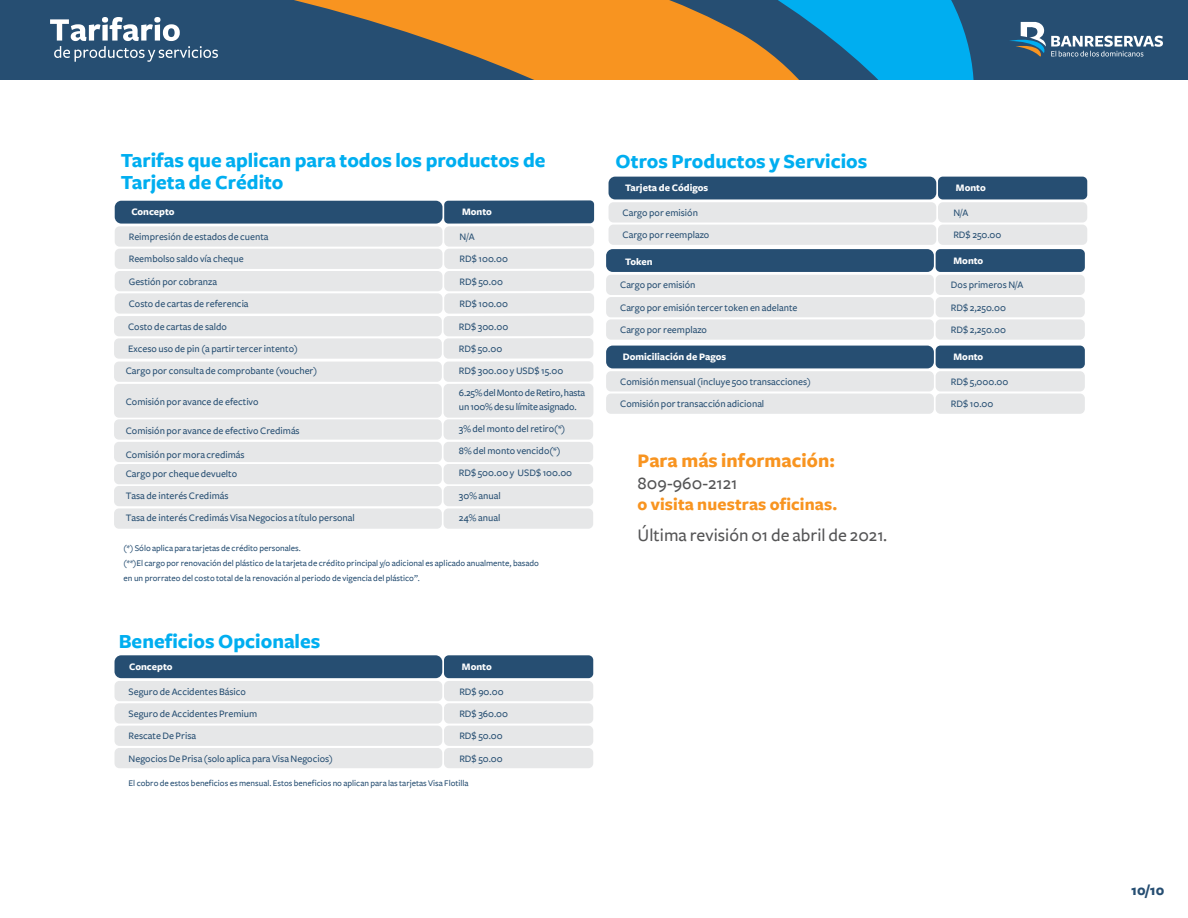
<style>
.page{position:relative;width:1188px;height:918px;background:#fff}
.page>*{position:absolute;margin:0;border:0;box-sizing:border-box;transform-origin:0 0}
.t1{font:700 20.7px/21.9px "Freight Sans";color:#00aef0}
.t2{font:700 19.95px "Freight Sans";color:#f89420}
.t3{font:500 18.3px "Freight Sans";color:#545455}
.t4{font:700 17.7px "Freight Sans";letter-spacing:.005em;color:#f89420}
.t5{font:700 15px "Freight Sans";color:#264e72}
.t6{font:500 10.2px/22.4px "Freight Sans";color:#264e72}
.t7{font:700 10.2px "Freight Sans";color:#fff}
.t8{font:500 10.2px/22.4px "Freight Sans";letter-spacing:-.02em;color:#264e72}
.t9{font:500 9px/15px "Freight Sans";color:#264e72}
</style>
<div class="page">
<div style="left:0;top:0;width:1188px;height:79px;background:#264e72"></div>
<svg style="left:879px;top:0;width:95px;height:79px;background:#03a5e4"></svg>
<svg style="left:294px;top:0;width:585px;height:79px;fill:#f89420"></svg>
<svg style="left:50px;top:17px;width:168px;height:45px"></svg>
<svg style="left:1010px;top:22px;width:153px;height:35px"></svg>
<div style="left:115px;top:201px;width:328px;height:23px;background:#264e72;border-radius:7px"></div>
<div style="left:115px;top:226px;width:328px;height:21px;background:#e6e7e8;border-radius:5px"></div>
<div style="left:115px;top:249px;width:328px;height:20px;background:#e6e7e8;border-radius:5px"></div>
<div style="left:115px;top:271px;width:328px;height:20px;background:#e6e7e8;border-radius:5px"></div>
<div style="left:115px;top:293px;width:328px;height:21px;background:#e6e7e8;border-radius:5px"></div>
<div style="left:444px;top:226px;width:150px;height:21px;background:#e6e7e8;border-radius:5px"></div>
<div style="left:444px;top:248px;width:150px;height:21px;background:#e6e7e8;border-radius:5px"></div>
<div style="left:444px;top:271px;width:150px;height:20px;background:#e6e7e8;border-radius:5px"></div>
<div style="left:444px;top:293px;width:150px;height:21px;background:#e6e7e8;border-radius:5px"></div>
<div style="left:444px;top:200px;width:150px;height:24px;background:#264e72;border-radius:4px"></div>
<div style="left:114px;top:419px;width:328px;height:21px;background:#e6e7e8;border-radius:5px"></div>
<div style="left:444px;top:419px;width:149px;height:21px;background:#e6e7e8;border-radius:5px"></div>
<div style="left:114px;top:442px;width:328px;height:20px;background:#e6e7e8;border-radius:5px"></div>
<div style="left:444px;top:442px;width:149px;height:20px;background:#e6e7e8;border-radius:5px"></div>
<div style="left:114px;top:464px;width:328px;height:20px;background:#e6e7e8;border-radius:5px"></div>
<div style="left:444px;top:464px;width:149px;height:20px;background:#e6e7e8;border-radius:5px"></div>
<div style="left:114px;top:486px;width:328px;height:20px;background:#e6e7e8;border-radius:5px"></div>
<div style="left:444px;top:486px;width:149px;height:20px;background:#e6e7e8;border-radius:5px"></div>
<div style="left:114px;top:508px;width:328px;height:21px;background:#e6e7e8;border-radius:5px"></div>
<div style="left:444px;top:508px;width:149px;height:21px;background:#e6e7e8;border-radius:5px"></div>
<div style="left:114px;top:362px;width:328px;height:20px;background:#e6e7e8;border-radius:5px"></div>
<div style="left:114px;top:384px;width:328px;height:34px;background:#e6e7e8;border-radius:5px"></div>
<div style="left:444px;top:361px;width:149px;height:21px;background:#e6e7e8;border-radius:5px"></div>
<div style="left:444px;top:384px;width:149px;height:34px;background:#e6e7e8;border-radius:5px"></div>
<div style="left:114px;top:316px;width:328px;height:20px;background:#e6e7e8;border-radius:5px"></div>
<div style="left:114px;top:338px;width:328px;height:21px;background:#e6e7e8;border-radius:5px"></div>
<div style="left:444px;top:316px;width:149px;height:20px;background:#e6e7e8;border-radius:5px"></div>
<div style="left:444px;top:338px;width:149px;height:21px;background:#e6e7e8;border-radius:5px"></div>
<div style="left:115px;top:655px;width:327px;height:23px;background:#264e72;border-radius:7px"></div>
<div style="left:115px;top:681px;width:327px;height:20px;background:#e6e7e8;border-radius:5px"></div>
<div style="left:115px;top:703px;width:327px;height:21px;background:#e6e7e8;border-radius:5px"></div>
<div style="left:115px;top:726px;width:327px;height:20px;background:#e6e7e8;border-radius:5px"></div>
<div style="left:444px;top:681px;width:149px;height:20px;background:#e6e7e8;border-radius:5px"></div>
<div style="left:444px;top:703px;width:149px;height:21px;background:#e6e7e8;border-radius:5px"></div>
<div style="left:444px;top:726px;width:149px;height:20px;background:#e6e7e8;border-radius:5px"></div>
<div style="left:115px;top:748px;width:327px;height:20px;background:#e6e7e8;border-radius:5px"></div>
<div style="left:444px;top:748px;width:149px;height:20px;background:#e6e7e8;border-radius:5px"></div>
<div style="left:444px;top:655px;width:149px;height:23px;background:#264e72;border-radius:5px"></div>
<div style="left:609px;top:177px;width:327px;height:22px;background:#264e72;border-radius:7px"></div>
<div style="left:609px;top:202px;width:327px;height:21px;background:#e6e7e8;border-radius:5px"></div>
<div style="left:609px;top:225px;width:327px;height:20px;background:#e6e7e8;border-radius:5px"></div>
<div style="left:938px;top:202px;width:149px;height:21px;background:#e6e7e8;border-radius:5px"></div>
<div style="left:938px;top:225px;width:149px;height:20px;background:#e6e7e8;border-radius:5px"></div>
<div style="left:938px;top:177px;width:149px;height:22px;background:#264e72;border-radius:5px"></div>
<div style="left:606px;top:346px;width:328px;height:22px;background:#264e72;border-radius:7px"></div>
<div style="left:606px;top:371px;width:328px;height:20px;background:#e6e7e8;border-radius:5px"></div>
<div style="left:606px;top:394px;width:328px;height:20px;background:#e6e7e8;border-radius:5px"></div>
<div style="left:936px;top:371px;width:149px;height:20px;background:#e6e7e8;border-radius:5px"></div>
<div style="left:936px;top:394px;width:149px;height:20px;background:#e6e7e8;border-radius:5px"></div>
<div style="left:936px;top:346px;width:149px;height:22px;background:#264e72;border-radius:5px"></div>
<div style="left:606px;top:249px;width:328px;height:23px;background:#264e72;border-radius:7px"></div>
<div style="left:606px;top:275px;width:328px;height:20px;background:#e6e7e8;border-radius:5px"></div>
<div style="left:606px;top:297px;width:328px;height:20px;background:#e6e7e8;border-radius:5px"></div>
<div style="left:606px;top:319px;width:328px;height:21px;background:#e6e7e8;border-radius:5px"></div>
<div style="left:936px;top:275px;width:149px;height:20px;background:#e6e7e8;border-radius:5px"></div>
<div style="left:936px;top:297px;width:149px;height:20px;background:#e6e7e8;border-radius:5px"></div>
<div style="left:936px;top:319px;width:149px;height:21px;background:#e6e7e8;border-radius:5px"></div>
<div style="left:936px;top:249px;width:149px;height:23px;background:#264e72;border-radius:5px"></div>
<h1 class="t1" style="left:121px;top:150px;width:426px">Tarifas que aplican para todos los productos de<br>Tarjeta de Crédito</h1>
<p class="t7" style="left:131px;top:206px;width:45px">Concepto</p>
<p class="t7" style="left:462px;top:207px;width:31px">Monto</p>
<p class="t6" style="left:129px;top:226px;width:141px">Reimpresión de estados de cuenta<br>Reembolso saldo vía cheque<br>Gestión por cobranza<br>Costo de cartas de referencia</p>
<p class="t6" style="left:460px;top:226px;width:50px">N/A<br>RD$ 100.00<br>RD$ 50.00<br>RD$ 100.00</p>
<p class="t6" style="left:128px;top:315px;width:171px">Costo de cartas de saldo<br>Exceso uso de pin (a partir tercer intento)</p>
<p class="t6" style="left:459px;top:315px;width:51px">RD$ 300.00<br>RD$ 50.00</p>
<p class="t6" style="left:126px;top:360px;width:193px">Cargo por consulta de comprobante (voucher)</p>
<p class="t6" style="left:126px;top:391px;width:134px">Comisión por avance de efectivo</p>
<p class="t6" style="left:126px;top:420px;width:175px">Comisión por avance de efectivo Credimás</p>
<p class="t6" style="left:126px;top:446px;width:120px;line-height:18.6px">Comisión por mora credimás<br>Cargo por cheque devuelto</p>
<p class="t6" style="left:126px;top:485px;width:231px">Tasa de interés Credimás<br>Tasa de interés Credimás Visa Negocios a título personal</p>
<p class="t8" style="left:459px;top:360px;width:128px">RD$ 300.00 y USD$ 15.00<br>6.25% del Monto de Retiro, hasta</p>
<p class="t6" style="left:459px;top:396px;width:119px">un 100% de su límite asignado.<br>3% del monto del retiro(*)<br>8% del monto vencido(*)<br>RD$ 500.00 y USD$ 100.00<br>30% anual<br>24% anual</p>
<p class="t9" style="left:124px;top:541px;width:417px">(*) Sólo aplica para tarjetas de crédito personales.<br>(**)El cargo por renovación del plástico de la tarjeta de crédito principal y/o adicional es aplicado anualmente, basado en un prorrateo del costo total de la renovación al periodo de vigencia del plástico”.</p>
<h1 class="t1" style="left:119px;top:631px;width:203px">Beneficios Opcionales</h1>
<p class="t7" style="left:129px;top:661px;width:45px">Concepto</p>
<p class="t7" style="left:462px;top:661px;width:31px">Monto</p>
<p class="t6" style="left:129px;top:680px;width:206px">Seguro de Accidentes Básico<br>Seguro de Accidentes Premium<br>Rescate De Prisa<br>Negocios De Prisa (solo aplica para Visa Negocios)</p>
<p class="t6" style="left:459px;top:680px;width:50px">RD$ 90.00<br>RD$ 360.00<br>RD$ 50.00<br>RD$ 50.00</p>
<p class="t9" style="left:129px;top:776px;width:342px">El cobro de estos beneficios es mensual. Estos beneficios no aplican para las tarjetas Visa Flotilla</p>
<h1 class="t1" style="left:616px;top:151px;width:253px">Otros Productos y Servicios</h1>
<p class="t7" style="left:625px;top:182px;width:85px">Tarjeta de Códigos</p>
<p class="t7" style="left:956px;top:183px;width:31px">Monto</p>
<p class="t6" style="left:623px;top:202px;width:88px">Cargo por emisión<br>Cargo por reemplazo</p>
<p class="t6" style="left:953px;top:202px;width:50px">N/A<br>RD$ 250.00</p>
<p class="t7" style="left:625px;top:257px;width:29px">Token</p>
<p class="t7" style="left:954px;top:255px;width:31px">Monto</p>
<p class="t6" style="left:620px;top:274px;width:179px">Cargo por emisión<br>Cargo por emisión tercer token en adelante<br>Cargo por reemplazo</p>
<p class="t6" style="left:951px;top:274px;width:74px">Dos primeros N/A<br>RD$ 2,250.00<br>RD$ 2,250.00</p>
<p class="t7" style="left:623px;top:351px;width:105px">Domiciliación de Pagos</p>
<p class="t7" style="left:954px;top:352px;width:31px">Monto</p>
<p class="t6" style="left:620px;top:370px;width:192px">Comisión mensual (incluye 500 transacciones)<br>Comisión por transacción adicional</p>
<p class="t6" style="left:951px;top:370px;width:59px">RD$ 5,000.00<br>RD$ 10.00</p>
<h2 class="t2" style="left:638px;top:450px;width:199px">Para más información:</h2>
<h3 class="t3" style="left:638px;top:473px;width:101px">809-960-2121</h3>
<h3 class="t4" style="left:638px;top:494px;width:201px">o visita nuestras oficinas.</h3>
<h3 class="t3" style="left:638px;top:525px;width:251px">Última revisión 01 de abril de 2021.</h3>
<h3 class="t5" style="left:1131px;top:882px;width:35px">10/10</h3>
</div>
